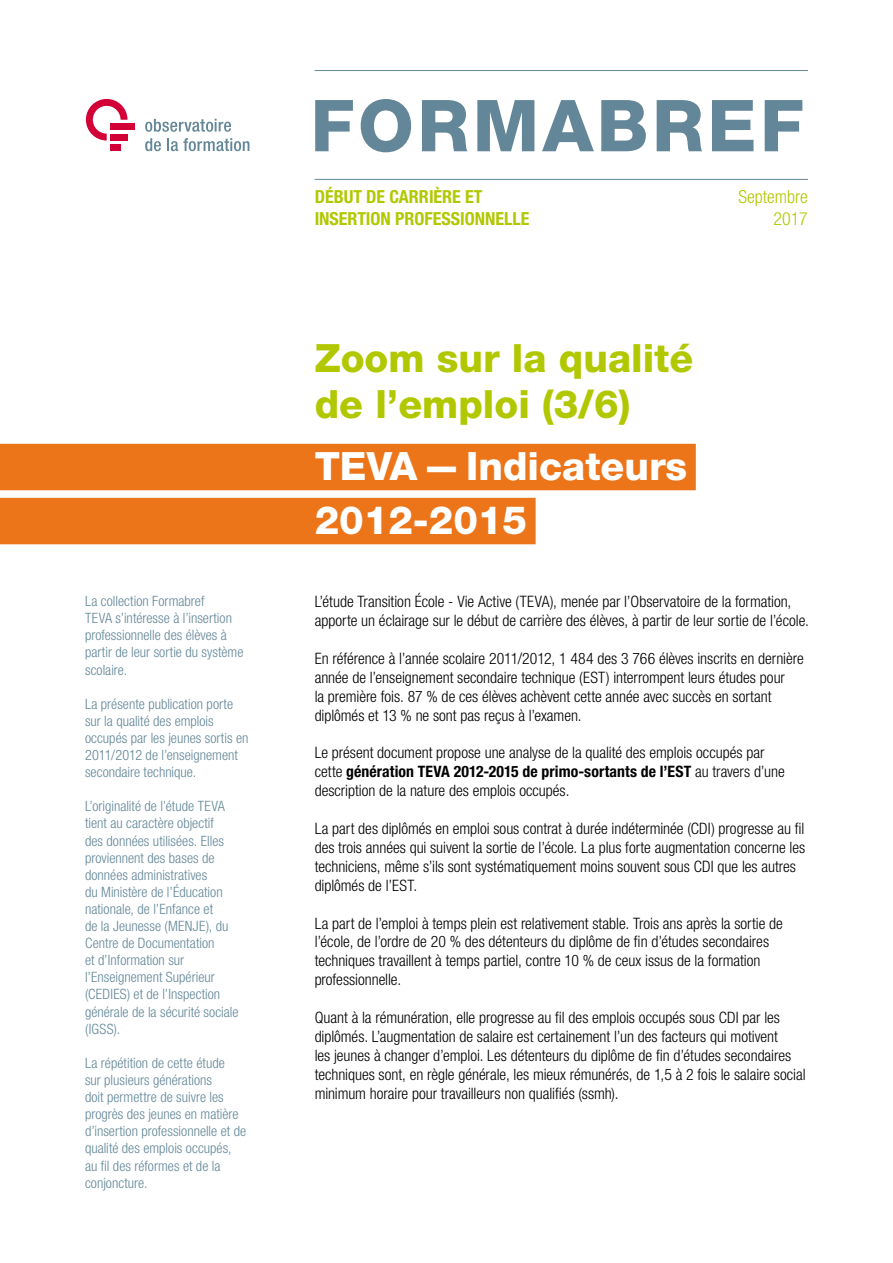
<style>
.page{position:relative;width:893px;height:1263px;background:#fff}
.page>*{position:absolute;margin:0;border:0;box-sizing:border-box;transform-origin:0 0}
.t1{font:800 71.7px "Helvetica Neue LT Pro";letter-spacing:.05em;color:#638798}
.gros_titres_vert{font:800 39px/46.8px "Helvetica Neue LT Pro";color:#b1c800}
.gros_titres_filet_or{font:800 39px "Helvetica Neue LT Pro";color:#fff}
.t2{font:700 condensed 18px "Helvetica Neue LT Pro";color:#b1c800}
.t3{font:300 condensed 18px "Helvetica Neue LT Pro";color:#b1c800}
.Block_1colonne{font:300 condensed 15.75px/18.9px "Helvetica Neue LT Pro";color:#000}
.intro{font:300 condensed 14.25px/17.1px "Helvetica Neue LT Pro";color:#638798}
.s1{font-weight:700}
</style>
<div class="page">
<div style="left:0;top:444px;width:696px;height:46px;background:#ec751a"></div>
<div style="left:0;top:498px;width:536px;height:46px;background:#ec751a"></div>
<hr style="left:315px;top:70px;width:493px;height:1px;background:#638798">
<hr style="left:315px;top:179px;width:493px;height:1px;background:#638798">
<svg style="left:86px;top:99px;width:41px;height:42px"></svg>
<div style="left:110px;top:123px;width:24px;height:7px;background:#d20037"></div>
<div style="left:110px;top:134px;width:18px;height:7px;background:#d20037"></div>
<div style="left:110px;top:144px;width:11px;height:7px;background:#d20037"></div>
<svg style="left:145px;top:119px;width:86px;height:13px"></svg>
<svg style="left:145px;top:138px;width:16px;height:13px"></svg>
<svg style="left:167px;top:138px;width:82px;height:13px"></svg>
<p class="intro" style="left:85px;top:592px;width:160px">La collection Formabref<br>TEVA s’intéresse à l’insertion professionnelle des élèves à partir de leur sortie du système scolaire.</p>
<p class="intro" style="left:85px;top:695px;width:165px">La présente publication porte sur la qualité des emplois occupés par les jeunes sortis en<br>2011/2012 de l’enseignement secondaire technique.</p>
<p class="intro" style="left:85px;top:798px;width:155px">L’originalité de l’étude TEVA tient au caractère objectif<br>des données utilisées. Elles proviennent des bases de données administratives<br>du Ministère de l’Éducation nationale, de l’Enfance et<br>de la Jeunesse (MENJE), du<br>Centre de Documentation<br>et d’Information sur l’Enseignement Supérieur (CEDIES) et de l’Inspection générale de la sécurité sociale (IGSS).</p>
<p class="intro" style="left:85px;top:1054px;width:163px">La répétition de cette étude<br>sur plusieurs générations<br>doit permettre de suivre les progrès des jeunes en matière d’insertion professionnelle et de qualité des emplois occupés, au fil des réformes et de la conjoncture.</p>
<p class="t1" style="left:311px;top:83px;width:495px">FORMABREF</p>
<p class="t2" style="left:315px;top:186px;width:169px">DÉBUT DE CARRIÈRE ET</p>
<p class="t2" style="left:315px;top:207px;width:216px">INSERTION PROFESSIONNELLE</p>
<p class="t3" style="left:739px;top:186px;width:71px">Septembre</p>
<p class="t3" style="left:773px;top:208px;width:36px">2017</p>
<p class="gros_titres_vert" style="left:315px;top:334px;width:380px">Zoom sur la qualité de l’emploi (3/6)</p>
<p class="gros_titres_filet_or" style="left:315px;top:443px;width:374px">TEVA—Indicateurs</p>
<p class="gros_titres_filet_or" style="left:315px;top:497px;width:214px">2012-2015</p>
<p class="Block_1colonne" style="left:315px;top:592px;width:496px">L’étude Transition École - Vie Active (TEVA), menée par l’Observatoire de la formation, apporte un éclairage sur le début de carrière des élèves, à partir de leur sortie de l’école.</p>
<p class="Block_1colonne" style="left:315px;top:649px;width:491px">En référence à l’année scolaire 2011/2012, 1 484 des 3 766 élèves inscrits en dernière année de l’enseignement secondaire technique (EST) interrompent leurs études pour<br>la première fois. 87 % de ces élèves achèvent cette année avec succès en sortant diplômés et 13 % ne sont pas reçus à l’examen.</p>
<p class="Block_1colonne" style="left:315px;top:743px;width:472px">Le présent document propose une analyse de la qualité des emplois occupés par cette <span class="s1">génération TEVA 2012-2015 de primo-sortants de l’EST</span> au travers d’une description de la nature des emplois occupés.</p>
<p class="Block_1colonne" style="left:315px;top:819px;width:492px">La part des diplômés en emploi sous contrat à durée indéterminée (CDI) progresse au fil des trois années qui suivent la sortie de l’école. La plus forte augmentation concerne les techniciens, même s’ils sont systématiquement moins souvent sous CDI que les autres diplômés de l’EST.</p>
<p class="Block_1colonne" style="left:315px;top:913px;width:470px">La part de l’emploi à temps plein est relativement stable. Trois ans après la sortie de l’école, de l’ordre de 20 % des détenteurs du diplôme de fin d’études secondaires techniques travaillent à temps partiel, contre 10 % de ceux issus de la formation professionnelle.</p>
<p class="Block_1colonne" style="left:315px;top:1008px;width:492px">Quant à la rémunération, elle progresse au fil des emplois occupés sous CDI par les diplômés. L’augmentation de salaire est certainement l’un des facteurs qui motivent<br>les jeunes à changer d’emploi. Les détenteurs du diplôme de fin d’études secondaires techniques sont, en règle générale, les mieux rémunérés, de 1,5 à 2 fois le salaire social minimum horaire pour travailleurs non qualifiés (ssmh).</p>
</div>
